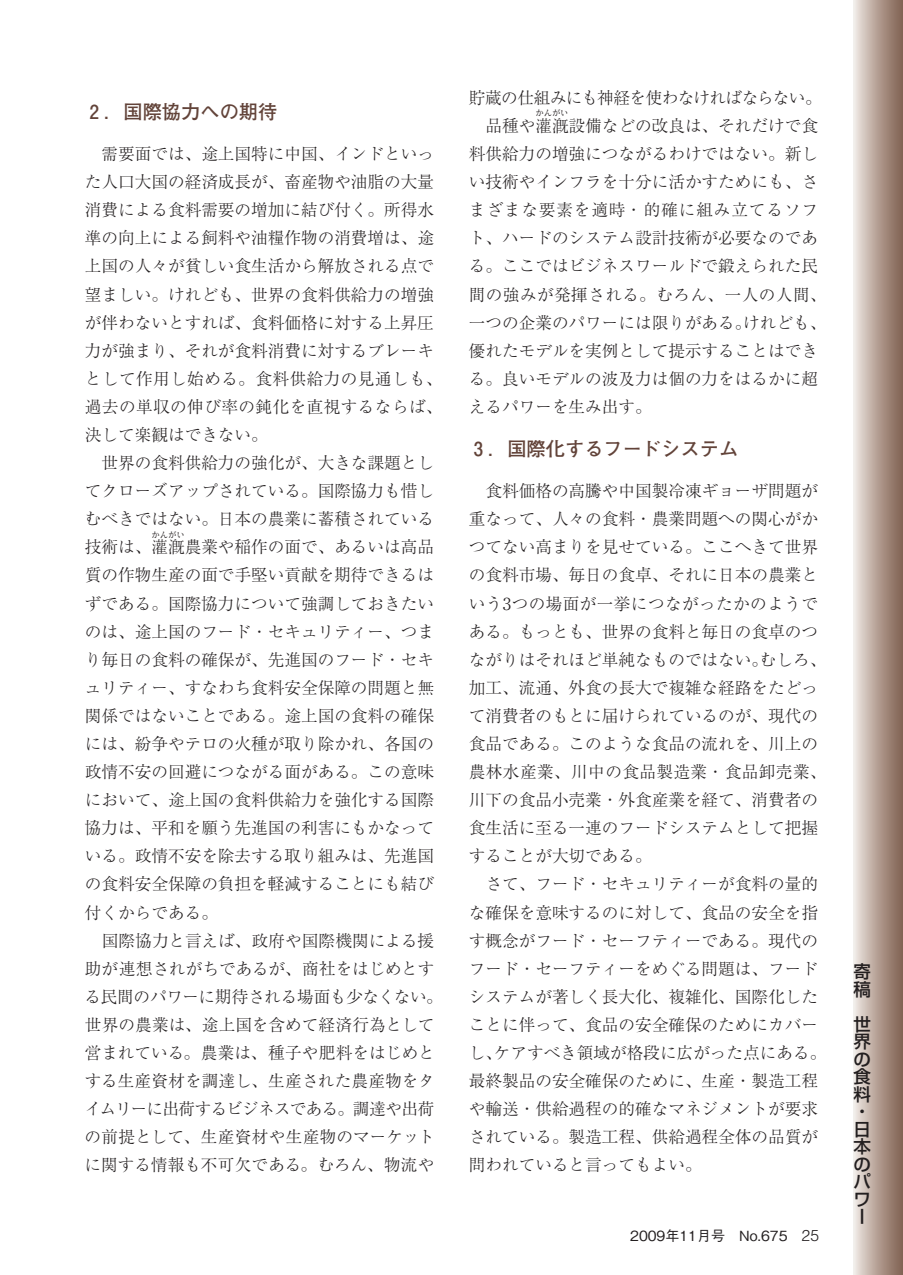
<style>
.page{position:relative;width:903px;height:1275px;background:#fff}
.page>*{position:absolute;margin:0;border:0;box-sizing:border-box;transform-origin:0 0}
.寄稿タテ-タイトル大{font:700 19.25px "Futo Go B101 Pr 5";color:#624339}
.t1{font:500 17.5px/17.5px "Shin Go Pr 5";color:#231f20}
.寄稿タテ-本文{font:300 16.62px/28.2px "Ryumin Pr 5";color:#231f20}
.寄稿タテ-本文-2{font:300 16.62px "Ryumin Pr 5";letter-spacing:-.035em;color:#231f20}
.t2{font:500 14px "Gothic BBB Pr 5";color:#231f20}
.寄稿タテ-本文-3{font:300 8.4px "Ryumin Pr 5";color:#231f20}
.s1{font-family:"Helvetica";font-weight:300;font-size:15.75px}
</style>
<div class="page">
<div style="left:853px;top:0;width:50px;height:1275px;background:linear-gradient(to right,#efe7e2,#7f5f4f)"></div>
<p class="寄稿タテ-タイトル大" style="left:85px;top:96px;width:194px">₂．国際協力への期待</p>
<p class="寄稿タテ-本文" style="left:85px;top:139px;width:359px">　需要面では、途上国特に中国、インドといった人口大国の経済成長が、畜産物や油脂の大量消費による食料需要の増加に結び付く。所得水準の向上による飼料や油糧作物の消費増は、途上国の人々が貧しい食生活から解放される点で望ましい。けれども、世界の食料供給力の増強が伴わないとすれば、食料価格に対する上昇圧力が強まり、それが食料消費に対するブレーキとして作用し始める。食料供給力の見通しも、過去の単収の伸び率の鈍化を直視するならば、決して楽観はできない。</p>
<p class="寄稿タテ-本文" style="left:85px;top:448px;width:351px;text-align:justify">　世界の食料供給力の強化が、大きな課題としてクローズアップされている。国際協力も惜しむべきではない。日本の農業に蓄積されている技術は、灌漑農業や稲作の面で、あるいは高品</p>
<p class="寄稿タテ-本文-3" style="left:151px;top:528px;width:35px">かんがい</p>
<p class="寄稿タテ-本文" style="left:85px;top:560px;width:351px;text-align:justify">質の作物生産の面で手堅い貢献を期待できるはずである。国際協力について強調しておきたいのは、途上国のフード・セキュリティー、つまり毎日の食料の確保が、先進国のフード・セキュリティー、すなわち食料安全保障の問題と無関係ではないことである。途上国の食料の確保には、紛争やテロの火種が取り除かれ、各国の政情不安の回避につながる面がある。この意味において、途上国の食料供給力を強化する国際協力は、平和を願う先進国の利害にもかなっている。政情不安を除去する取り組みは、先進国の食料安全保障の負担を軽減することにも結び付くからである。</p>
<p class="寄稿タテ-本文" style="left:84px;top:925px;width:360px">　国際協力と言えば、政府や国際機関による援助が連想されがちであるが、商社をはじめとする民間のパワーに期待される場面も少なくない。世界の農業は、途上国を含めて経済行為として営まれている。農業は、種子や肥料をはじめとする生産資材を調達し、生産された農産物をタイムリーに出荷するビジネスである。調達や出荷の前提として、生産資材や生産物のマーケットに関する情報も不可欠である。むろん、物流や</p>
<p class="寄稿タテ-本文-2" style="left:469px;top:85px;width:354px">貯蔵の仕組みにも神経を使わなければならない。</p>
<p class="寄稿タテ-本文" style="left:469px;top:110px;width:351px">　品種や灌漑設備などの改良は、それだけで食</p>
<p class="寄稿タテ-本文-3" style="left:535px;top:107px;width:35px">かんがい</p>
<p class="寄稿タテ-本文" style="left:469px;top:139px;width:359px">料供給力の増強につながるわけではない。新しい技術やインフラを十分に活かすためにも、さまざまな要素を適時・的確に組み立てるソフト、ハードのシステム設計技術が必要なのである。ここではビジネスワールドで鍛えられた民間の強みが発揮される。むろん、一人の人間、一つの企業のパワーには限りがある。けれども、優れたモデルを実例として提示することはできる。良いモデルの波及力は個の力をはるかに超えるパワーを生み出す。</p>
<p class="寄稿タテ-タイトル大" style="left:469px;top:433px;width:271px">₃．国際化するフードシステム</p>
<p class="寄稿タテ-本文" style="left:469px;top:476px;width:359px">　食料価格の高騰や中国製冷凍ギョーザ問題が重なって、人々の食料・農業問題への関心がかつてない高まりを見せている。ここへきて世界の食料市場、毎日の食卓、それに日本の農業という3つの場面が一挙につながったかのようである。もっとも、世界の食料と毎日の食卓のつながりはそれほど単純なものではない。むしろ、加工、流通、外食の長大で複雑な経路をたどって消費者のもとに届けられているのが、現代の食品である。このような食品の流れを、川上の農林水産業、川中の食品製造業・食品卸売業、川下の食品小売業・外食産業を経て、消費者の食生活に至る一連のフードシステムとして把握することが大切である。</p>
<p class="寄稿タテ-本文" style="left:469px;top:869px;width:359px">　さて、フード・セキュリティーが食料の量的な確保を意味するのに対して、食品の安全を指す概念がフード・セーフティーである。現代のフード・セーフティーをめぐる問題は、フードシステムが著しく長大化、複雑化、国際化したことに伴って、食品の安全確保のためにカバーし、ケアすべき領域が格段に広がった点にある。最終製品の安全確保のために、生産・製造工程や輸送・供給過程の的確なマネジメントが要求されている。製造工程、供給過程全体の品質が問われていると言ってもよい。</p>
<p class="t2" style="left:630px;top:1224px;width:190px">2009年11月号　No.675　<span class="s1">25</span></p>
<p class="t1" style="left:853px;top:961px;width:18px">寄稿</p>
<p class="t1" style="left:853px;top:1014px;width:19px">世界の食料・日本のパワー</p>
</div>
